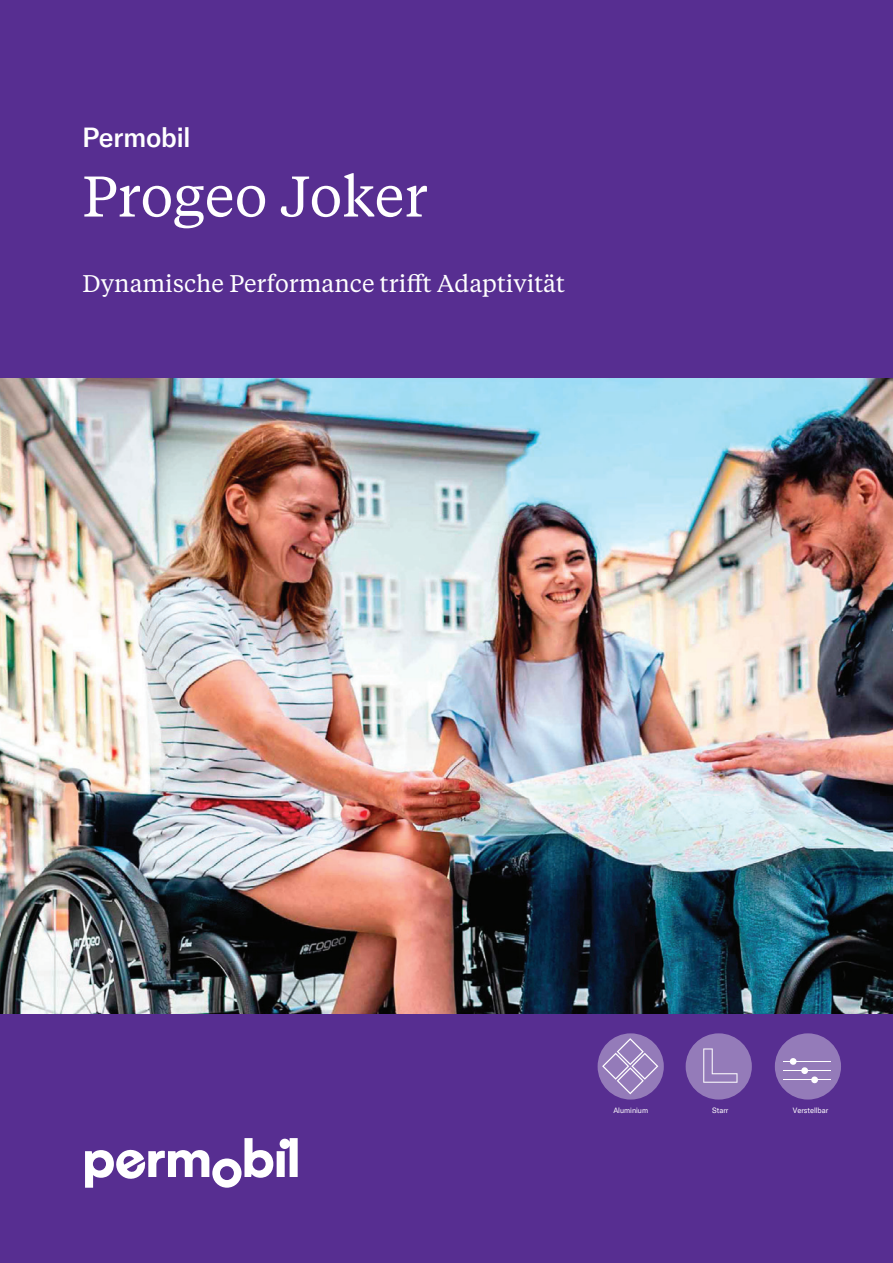
<style>
.page{position:relative;width:893px;height:1263px;background:#572e91}
.page>*{position:absolute;margin:0;border:0;box-sizing:border-box;transform-origin:0 0}
.Cover__Master_headli{font:57px "Tiempos Text";color:#fff}
.Cover_Permobil_headl{font:500 27px "GT America";letter-spacing:-.005em;color:#fff}
.Cover__Master_subhea{font:24px "Tiempos Text";color:#fff}
.Icon_description{font:7.5px "GT America";color:#fff}
</style>
<div class="page">
<img style="left:0;top:378px;width:893px;height:635px">
<svg style="left:85px;top:1138px;width:213px;height:50px"></svg>
<svg style="left:602px;top:1047px;width:55px;height:47px"></svg>
<svg style="left:598px;top:1033px;width:66px;height:66px;background:#9e87bf"></svg>
<svg style="left:686px;top:1033px;width:66px;height:66px;background:#977fbb"></svg>
<svg style="left:775px;top:1033px;width:66px;height:66px;background:#9a83bd"></svg>
<p class="Cover_Permobil_headl" style="left:82px;top:121px;width:110px">Permobil</p>
<p class="Cover__Master_headli" style="left:82px;top:158px;width:347px">Progeo Joker</p>
<p class="Cover__Master_subhea" style="left:82px;top:267px;width:484px">Dynamische Performance trifft Adaptivität</p>
<p class="Icon_description" style="left:613px;top:1106px;width:36px">Aluminium</p>
<p class="Icon_description" style="left:712px;top:1106px;width:18px">Starr</p>
<p class="Icon_description" style="left:793px;top:1106px;width:37px">Verstellbar</p>
</div>
